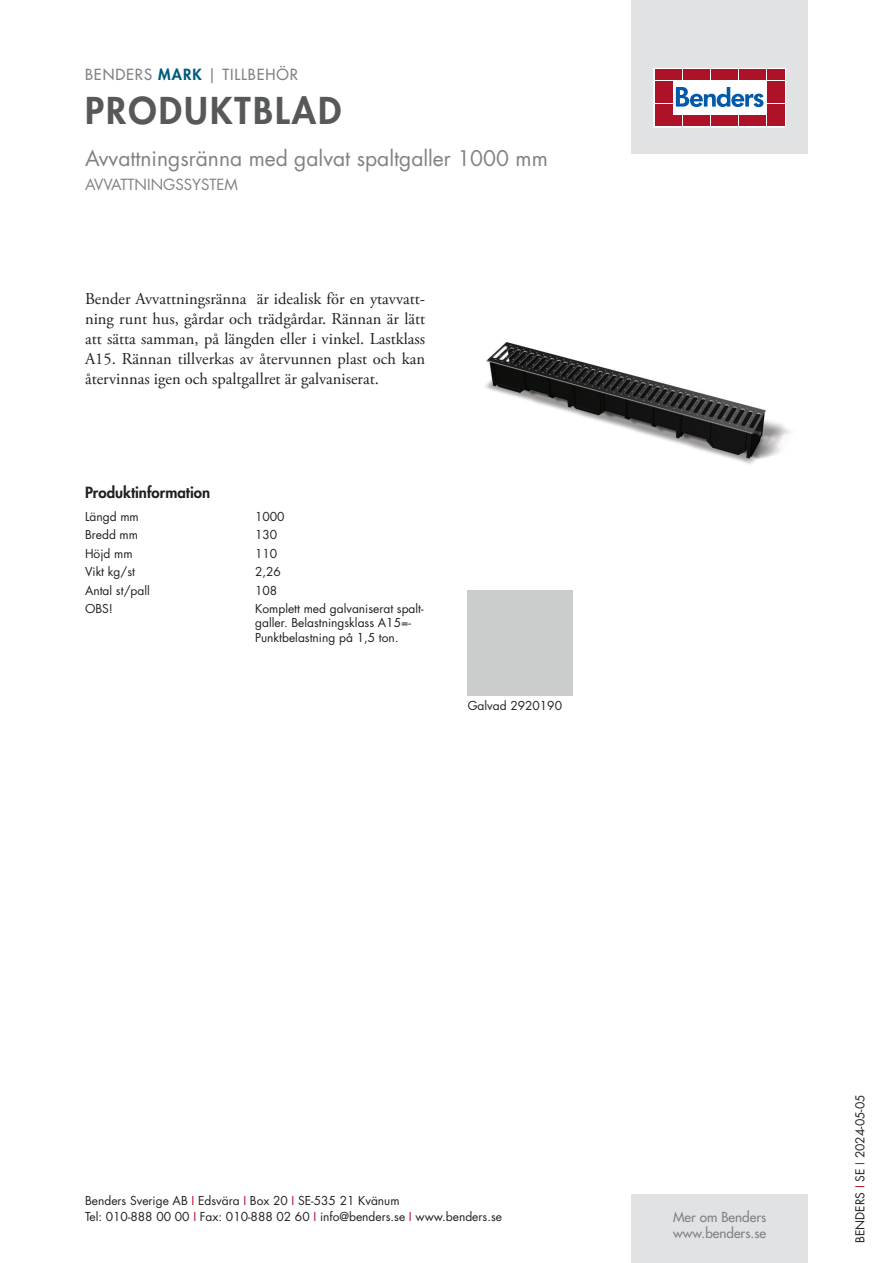
<style>
.page{position:relative;width:893px;height:1263px;background:#fff}
.page>*{position:absolute;margin:0;border:0;box-sizing:border-box;transform-origin:0 0}
.t1{font:800 36px "Futura Std";letter-spacing:.06em;color:#57585a}
.t2{font:21px "Futura Std";color:#808285}
.t3{font:16.5px/19.8px "Adobe Garamond Pro";color:#231f20;text-align:justify}
.t4{font:500 15px "Futura Std";letter-spacing:.06em;color:#808285}
.t5{font:800 15px "Futura Std";color:#231f20}
.t6{font:15px "Futura Std";color:#808285}
.t7{font:500 13.5px/16.2px "Futura Std";color:#808285}
.t8{font:12px/14.4px "Futura Std";color:#231f20}
.s1{font-weight:800;color:#00597d}
.s2{color:#ae1229}
</style>
<div class="page">
<div style="left:631px;top:0;width:177px;height:153px;background:#e1e2e4"></div>
<div style="left:631px;top:1195px;width:177px;height:68px;background:#e1e2e4"></div>
<svg style="left:656px;top:70px;width:128px;height:55px;background:#ebc6cb"></svg>
<div style="left:654px;top:68px;width:132px;height:59px;border:1px solid #fff"></div>
<div style="left:655px;top:70px;width:8px;height:10px;background:#ae1229"></div>
<div style="left:664px;top:70px;width:8px;height:10px;background:#ae1229"></div>
<div style="left:655px;top:81px;width:8px;height:10px;background:#ae1229"></div>
<div style="left:664px;top:81px;width:8px;height:10px;background:#ae1229"></div>
<div style="left:655px;top:93px;width:8px;height:10px;background:#ae1229"></div>
<div style="left:664px;top:93px;width:8px;height:10px;background:#ae1229"></div>
<div style="left:655px;top:104px;width:8px;height:11px;background:#ae1229"></div>
<div style="left:664px;top:104px;width:8px;height:11px;background:#ae1229"></div>
<div style="left:655px;top:116px;width:8px;height:10px;background:#ae1229"></div>
<div style="left:664px;top:116px;width:8px;height:10px;background:#ae1229"></div>
<div style="left:674px;top:70px;width:8px;height:10px;background:#ae1229"></div>
<div style="left:683px;top:70px;width:8px;height:10px;background:#ae1229"></div>
<div style="left:692px;top:70px;width:8px;height:10px;background:#ae1229"></div>
<div style="left:702px;top:70px;width:8px;height:10px;background:#ae1229"></div>
<div style="left:711px;top:70px;width:8px;height:10px;background:#ae1229"></div>
<div style="left:720px;top:70px;width:8px;height:10px;background:#ae1229"></div>
<div style="left:730px;top:70px;width:8px;height:10px;background:#ae1229"></div>
<div style="left:739px;top:70px;width:8px;height:10px;background:#ae1229"></div>
<div style="left:748px;top:70px;width:8px;height:10px;background:#ae1229"></div>
<div style="left:758px;top:70px;width:8px;height:10px;background:#ae1229"></div>
<div style="left:674px;top:116px;width:8px;height:10px;background:#ae1229"></div>
<div style="left:683px;top:116px;width:8px;height:10px;background:#ae1229"></div>
<div style="left:692px;top:116px;width:8px;height:10px;background:#ae1229"></div>
<div style="left:702px;top:116px;width:8px;height:10px;background:#ae1229"></div>
<div style="left:711px;top:116px;width:8px;height:10px;background:#ae1229"></div>
<div style="left:720px;top:116px;width:8px;height:10px;background:#ae1229"></div>
<div style="left:730px;top:116px;width:8px;height:10px;background:#ae1229"></div>
<div style="left:739px;top:116px;width:8px;height:10px;background:#ae1229"></div>
<div style="left:748px;top:116px;width:8px;height:10px;background:#ae1229"></div>
<div style="left:758px;top:116px;width:8px;height:10px;background:#ae1229"></div>
<div style="left:767px;top:70px;width:8px;height:10px;background:#ae1229"></div>
<div style="left:776px;top:70px;width:8px;height:10px;background:#ae1229"></div>
<div style="left:767px;top:81px;width:8px;height:10px;background:#ae1229"></div>
<div style="left:776px;top:81px;width:8px;height:10px;background:#ae1229"></div>
<div style="left:767px;top:93px;width:8px;height:10px;background:#ae1229"></div>
<div style="left:776px;top:93px;width:8px;height:10px;background:#ae1229"></div>
<div style="left:767px;top:104px;width:8px;height:11px;background:#ae1229"></div>
<div style="left:776px;top:104px;width:8px;height:11px;background:#ae1229"></div>
<div style="left:767px;top:116px;width:8px;height:10px;background:#ae1229"></div>
<div style="left:776px;top:116px;width:8px;height:10px;background:#ae1229"></div>
<svg style="left:676px;top:87px;width:87px;height:20px;background:#8ab3d7"></svg>
<img style="left:485px;top:342px;width:305px;height:122px">
<p class="t4" style="left:85px;top:65px;width:215px">BENDERS <span class="s1">MARK</span> | TILLBEHÖR</p>
<h1 class="t1" style="left:85px;top:87px;width:258px">PRODUKTBLAD</h1>
<h2 class="t2" style="left:85px;top:144px;width:464px">Avvattningsränna med galvat spaltgaller 1000 mm</h2>
<p class="t6" style="left:85px;top:175px;width:155px">AVVATTNINGSSYSTEM</p>
<p class="t3" style="left:85px;top:290px;width:342px">Bender Avvattningsränna är idealisk för en ytavvatt&shy;ning runt hus, gårdar och trädgårdar. Rännan är lätt att sätta samman, på längden eller i vinkel. Lastklass A15. Rännan tillverkas av återvunnen plast och kan återvinnas igen och spaltgallret är galvaniserat.</p>
<p class="t5" style="left:85px;top:483px;width:127px">Produktinformation</p>
<p class="t8" style="left:85px;top:509px;width:55px">Längd mm</p>
<p class="t8" style="left:255px;top:509px;width:31px">1000</p>
<p class="t8" style="left:85px;top:528px;width:55px">Bredd mm</p>
<p class="t8" style="left:255px;top:528px;width:24px">130</p>
<p class="t8" style="left:85px;top:546px;width:49px">Höjd mm</p>
<p class="t8" style="left:255px;top:546px;width:24px">110</p>
<p class="t8" style="left:85px;top:565px;width:51px">Vikt kg/st</p>
<p class="t8" style="left:255px;top:565px;width:27px">2,26</p>
<p class="t8" style="left:85px;top:583px;width:66px">Antal st/pall</p>
<p class="t8" style="left:255px;top:583px;width:24px">108</p>
<p class="t8" style="left:85px;top:601px;width:29px">OBS!</p>
<p class="t8" style="left:255px;top:601px;width:170px">Komplett med galvaniserat spalt&shy;galler. Belastningsklass A15=-<br>Punktbelastning på 1,5 ton.</p>
<p class="t8" style="left:468px;top:698px;width:96px">Galvad 2920190</p>
<p class="t8" style="left:85px;top:1192px;width:418px;line-height:16.5px">Benders Sverige AB <span class="s2">I</span> Edsvära <span class="s2">I</span> Box 20 <span class="s2">I</span> SE-535 21 Kvänum<br>Tel: 010-888 00 00 <span class="s2">I</span> Fax: 010-888 02 60 <span class="s2">I</span> info@benders.se <span class="s2">I</span> www.benders.se</p>
<p class="t7" style="left:673px;top:1209px;width:95px">Mer om Benders www.benders.se</p>
<p class="t8" style="left:853px;top:1243px;width:150px;rotate:-90deg">BENDERS <span class="s2">I</span> SE <span class="s2">I</span> 2024-05-05</p>
</div>
